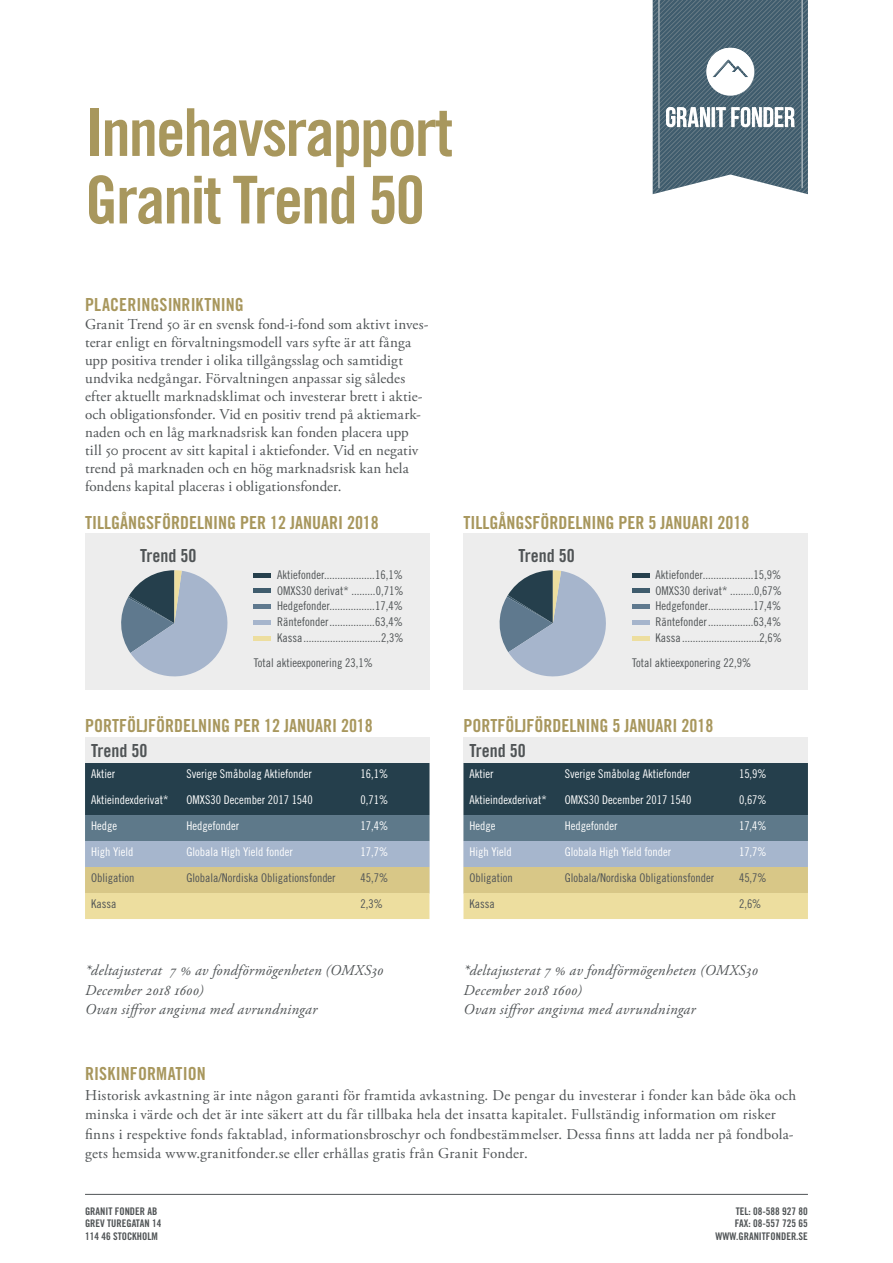
<style>
.page{position:relative;width:893px;height:1263px;background:#fff}
.page>*{position:absolute;margin:0;border:0;box-sizing:border-box;transform-origin:0 0}
.t1{font:66px/67.5px "Trade Gothic Bold Cond Twenty";letter-spacing:-.03em;color:#a8975d}
.t2{font:18px "Trade Gothic Bold Cond Twenty";color:#a8975d}
.t3{font:18px "Trade Gothic Bold Cond Twenty";color:#505456}
.t4{font:15px/18px "Adobe Garamond Pro";letter-spacing:.015em;color:#505456}
.t5{font:italic 15px/19.5px "Adobe Garamond Pro";letter-spacing:.02em;color:#505456}
.t6{font:12px/15.8px "Trade Gothic Cond Eighteen";color:#505456}
.t7{font:12px "Trade Gothic Cond Eighteen";color:#fff}
.t8{font:10.5px/12.6px "Trade Gothic Bold Cond Twenty";color:#505456}
</style>
<div class="page">
<hr style="left:85px;top:1194px;width:723px;height:1px;background:#505456">
<svg style="left:653px;top:0;width:155px;height:194px;background:#697e8b"></svg>
<div style="left:85px;top:534px;width:344px;height:156px;background:#ededed"></div>
<hr style="left:254px;top:589px;width:17px;height:4px;background:#3f5c6d">
<hr style="left:254px;top:573px;width:17px;height:4px;background:#253f4c">
<hr style="left:254px;top:620px;width:17px;height:4px;background:#a6b5cc">
<hr style="left:254px;top:636px;width:17px;height:4px;background:#edde9f">
<div style="left:254px;top:604px;width:17px;height:5px;background:#5f798e"></div>
<svg style="left:121px;top:570px;width:107px;height:107px"></svg>
<div style="left:463px;top:534px;width:345px;height:156px;background:#ededed"></div>
<hr style="left:632px;top:589px;width:17px;height:4px;background:#3f5c6d">
<hr style="left:632px;top:573px;width:17px;height:4px;background:#253f4c">
<hr style="left:632px;top:620px;width:17px;height:4px;background:#a6b5cc">
<hr style="left:632px;top:636px;width:17px;height:4px;background:#edde9f">
<div style="left:632px;top:604px;width:17px;height:5px;background:#5f798e"></div>
<svg style="left:499px;top:570px;width:107px;height:107px"></svg>
<div style="left:85px;top:737px;width:344px;height:156px;background:#ededed"></div>
<div style="left:463px;top:737px;width:345px;height:156px;background:#ededed"></div>
<svg style="left:85px;top:763px;width:344px;height:156px;background:#838d83"></svg>
<svg style="left:463px;top:763px;width:345px;height:156px;background:#838d83"></svg>
<h1 class="t1" style="left:85px;top:98px;width:370px">Innehavsrapport<br>Granit Trend 50</h1>
<p class="t2" style="left:85px;top:294px;width:160px">PLACERINGSINRIKTNING</p>
<p class="t4" style="left:85px;top:316px;width:345px">Granit Trend 50 är en svensk fond-i-fond som aktivt inves&shy;terar enligt en förvaltningsmodell vars syfte är att fånga upp positiva trender i olika tillgångsslag och samtidigt undvika nedgångar. Förvaltningen anpassar sig således efter aktuellt marknadsklimat och investerar brett i aktie&shy;och obligationsfonder. Vid en positiv trend på aktiemark&shy;naden och en låg marknadsrisk kan fonden placera upp till 50 procent av sitt kapital i aktiefonder. Vid en negativ trend på marknaden och en hög marknadsrisk kan hela fondens kapital placeras i obligationsfonder.</p>
<p class="t2" style="left:85px;top:512px;width:295px">TILLGÅNGSFÖRDELNING PER 12 JANUARI 2018</p>
<p class="t2" style="left:463px;top:512px;width:287px">TILLGÅNGSFÖRDELNING PER 5 JANUARI 2018</p>
<p class="t3" style="left:140px;top:545px;width:58px">Trend 50</p>
<p class="t6" style="left:277px;top:567px;width:127px">Aktiefonder...................16,1%</p>
<p class="t6" style="left:277px;top:614px;width:128px">Räntefonder.................63,4%<br>Kassa.............................2,3%</p>
<p class="t6" style="left:277px;top:582px;width:128px">OMXS30 derivat* .........0,71%</p>
<p class="t6" style="left:277px;top:598px;width:127px">Hedgefonder.................17,4%</p>
<p class="t6" style="left:254px;top:654px;width:121px">Total aktieexponering 23,1%</p>
<p class="t3" style="left:518px;top:545px;width:58px">Trend 50</p>
<p class="t6" style="left:655px;top:567px;width:127px">Aktiefonder...................15,9%</p>
<p class="t6" style="left:655px;top:614px;width:128px">Räntefonder.................63,4%<br>Kassa.............................2,6%</p>
<p class="t6" style="left:655px;top:582px;width:128px">OMXS30 derivat* .........0,67%</p>
<p class="t6" style="left:655px;top:598px;width:127px">Hedgefonder.................17,4%</p>
<p class="t6" style="left:632px;top:654px;width:121px">Total aktieexponering 22,9%</p>
<p class="t2" style="left:85px;top:715px;width:289px">PORTFÖLJFÖRDELNING PER 12 JANUARI 2018</p>
<p class="t2" style="left:463px;top:715px;width:251px">PORTFÖLJFÖRDELNING 5 JANUARI 2018</p>
<p class="t3" style="left:91px;top:739px;width:58px">Trend 50</p>
<p class="t7" style="left:91px;top:767px;width:25px">Aktier</p>
<p class="t7" style="left:186px;top:767px;width:127px">Sverige Småbolag Aktiefonder</p>
<p class="t7" style="left:361px;top:767px;width:29px">16,1%</p>
<p class="t7" style="left:91px;top:793px;width:79px">Aktieindexderivat*</p>
<p class="t7" style="left:186px;top:793px;width:128px">OMXS30 December 2017 1540</p>
<p class="t7" style="left:361px;top:793px;width:29px">0,71%</p>
<p class="t7" style="left:91px;top:819px;width:27px">Hedge</p>
<p class="t7" style="left:186px;top:819px;width:54px">Hedgefonder</p>
<p class="t7" style="left:361px;top:819px;width:29px">17,4%</p>
<p class="t7" style="left:91px;top:845px;width:44px">High Yield</p>
<p class="t7" style="left:186px;top:845px;width:108px">Globala High Yield fonder</p>
<p class="t7" style="left:361px;top:845px;width:29px">17,7%</p>
<p class="t6" style="left:91px;top:870px;width:45px">Obligation</p>
<p class="t6" style="left:186px;top:870px;width:151px">Globala/Nordiska Obligationsfonder</p>
<p class="t6" style="left:361px;top:870px;width:29px">45,7%</p>
<p class="t6" style="left:91px;top:896px;width:27px">Kassa</p>
<p class="t6" style="left:361px;top:896px;width:24px">2,3%</p>
<p class="t3" style="left:469px;top:739px;width:58px">Trend 50</p>
<p class="t7" style="left:469px;top:767px;width:25px">Aktier</p>
<p class="t7" style="left:565px;top:767px;width:127px">Sverige Småbolag Aktiefonder</p>
<p class="t7" style="left:739px;top:767px;width:29px">15,9%</p>
<p class="t7" style="left:469px;top:793px;width:79px">Aktieindexderivat*</p>
<p class="t7" style="left:565px;top:793px;width:128px">OMXS30 December 2017 1540</p>
<p class="t7" style="left:739px;top:793px;width:29px">0,67%</p>
<p class="t7" style="left:469px;top:819px;width:27px">Hedge</p>
<p class="t7" style="left:565px;top:819px;width:54px">Hedgefonder</p>
<p class="t7" style="left:739px;top:819px;width:29px">17,4%</p>
<p class="t7" style="left:469px;top:845px;width:44px">High Yield</p>
<p class="t7" style="left:565px;top:845px;width:108px">Globala High Yield fonder</p>
<p class="t7" style="left:739px;top:845px;width:29px">17,7%</p>
<p class="t6" style="left:469px;top:870px;width:45px">Obligation</p>
<p class="t6" style="left:565px;top:870px;width:151px">Globala/Nordiska Obligationsfonder</p>
<p class="t6" style="left:739px;top:870px;width:29px">45,7%</p>
<p class="t6" style="left:469px;top:896px;width:27px">Kassa</p>
<p class="t6" style="left:739px;top:896px;width:24px">2,6%</p>
<p class="t5" style="left:85px;top:961px;width:300px">*deltajusterat 7 % av fondförmögenheten (OMXS30<br>December 2018 1600)<br>Ovan siffror angivna med avrundningar</p>
<p class="t5" style="left:463px;top:961px;width:296px">*deltajusterat 7 % av fondförmögenheten (OMXS30<br>December 2018 1600)<br>Ovan siffror angivna med avrundningar</p>
<p class="t2" style="left:85px;top:1063px;width:122px">RISKINFORMATION</p>
<p class="t4" style="left:85px;top:1085px;width:713px;line-height:19.5px">Historisk avkastning är inte någon garanti för framtida avkastning. De pengar du investerar i fonder kan både öka och minska i värde och det är inte säkert att du får tillbaka hela det insatta kapitalet. Fullständig information om risker finns i respektive fonds faktablad, informationsbroschyr och fondbestämmelser. Dessa finns att ladda ner på fondbola&shy;gets hemsida www.granitfonder.se eller erhållas gratis från Granit Fonder.</p>
<p class="t8" style="left:85px;top:1205px;width:78px">GRANIT FONDER AB<br>GREV TUREGATAN 14<br>114 46 STOCKHOLM</p>
<p class="t8" style="left:715px;top:1205px;width:94px;text-align:right">TEL: 08-588 927 80<br>FAX: 08-557 725 65<br>WWW.GRANITFONDER.SE</p>
</div>
